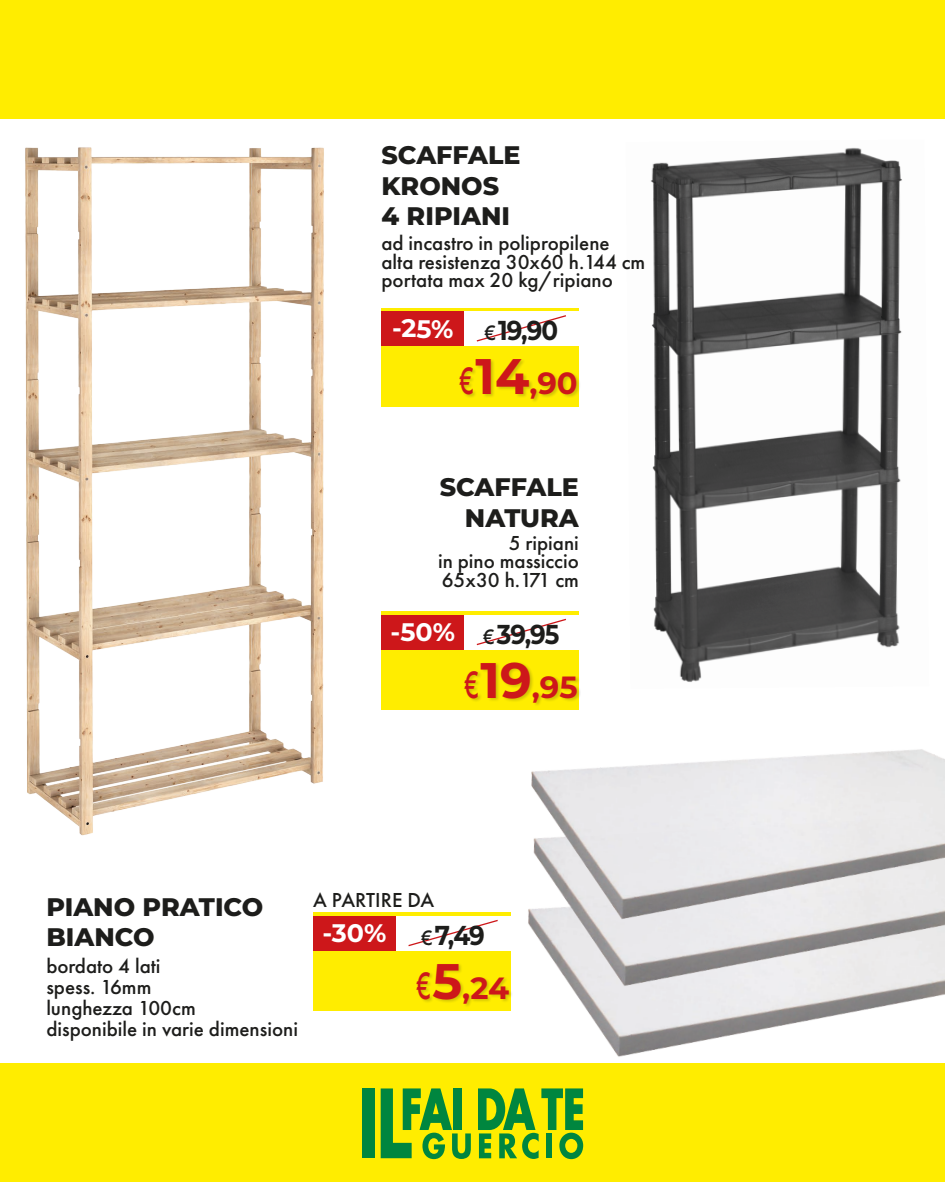
<style>
.page{position:relative;width:945px;height:1182px;background:#fff}
.page>*{position:absolute;margin:0;border:0;box-sizing:border-box;transform-origin:0 0}
.t1{font:700 30.62px "Montserrat";color:#cd171a}
.t2{font:700 27.3px "Montserrat";letter-spacing:-.04em;color:#1d1d1b;scale:.9 1}
.t3{font:800 25.38px "Montserrat";color:#1d1d1b}
.t4{font:700 25.38px "Montserrat";color:#fff}
.t5{font:500 21px/18.4px "Futura PT";color:#1d1d1b}
.s1{font-family:"Futura PT";font-weight:500;font-size:21.61px}
.s2{font-family:"Futura PT";font-weight:500;font-size:39.64px}
.s3{font-size:49.88px}
</style>
<div class="page">
<div style="left:0;top:0;width:945px;height:118px;background:#ffed00"></div>
<div style="left:0;top:1063px;width:945px;height:118px;background:#ffed00"></div>
<svg style="left:362px;top:1088px;width:222px;height:72px"></svg>
<img style="left:650px;top:147px;width:252px;height:535px">
<img style="left:25px;top:147px;width:299px;height:689px">
<div style="left:382px;top:611px;width:197px;height:99px;background:#ffed00"></div>
<div style="left:382px;top:614px;width:82px;height:35px;background:#cd171a"></div>
<div style="left:464px;top:614px;width:115px;height:35px;background:#fff"></div>
<div style="left:464px;top:661px;width:117px;height:45px;background:#1d1d1b;opacity:.2"></div>
<svg style="left:476px;top:618px;width:90px;height:28px"></svg>
<div style="left:382px;top:308px;width:197px;height:98px;background:#ffed00"></div>
<div style="left:382px;top:311px;width:82px;height:34px;background:#cd171a"></div>
<div style="left:464px;top:311px;width:115px;height:34px;background:#fff"></div>
<div style="left:459px;top:358px;width:122px;height:45px;background:#1d1d1b;opacity:.2"></div>
<svg style="left:476px;top:315px;width:90px;height:27px"></svg>
<img style="left:591px;top:1016px;width:241px;height:41px">
<img style="left:545px;top:949px;width:400px;height:67px">
<img style="left:528px;top:749px;width:417px;height:200px">
<div style="left:313px;top:912px;width:198px;height:99px;background:#ffed00"></div>
<div style="left:313px;top:915px;width:83px;height:35px;background:#cd171a"></div>
<div style="left:396px;top:915px;width:115px;height:35px;background:#fff"></div>
<div style="left:416px;top:962px;width:98px;height:45px;background:#1d1d1b;opacity:.2"></div>
<svg style="left:408px;top:919px;width:90px;height:28px"></svg>
<p class="t3" style="left:382px;top:136px;width:141px">SCAFFALE</p>
<p class="t3" style="left:382px;top:167px;width:119px">KRONOS</p>
<p class="t3" style="left:382px;top:197px;width:130px">4 RIPIANI</p>
<p class="t5" style="left:382px;top:234px;width:230px">ad incastro in polipropilene</p>
<p class="t5" style="left:382px;top:252px;width:265px">alta resistenza 30x60 h.144 cm</p>
<p class="t5" style="left:382px;top:271px;width:233px">portata max 20 kg/ripiano</p>
<p class="t4" style="left:392px;top:310px;width:63px">-25%</p>
<p class="t2" style="left:485px;top:311px;width:83px"><span class="s1">€</span> 19,90</p>
<p class="t1" style="left:460px;top:361px;width:119px"><span class="s2">€</span> <span class="s3">14</span>,90</p>
<p class="t3" style="left:440px;top:468px;width:141px">SCAFFALE</p>
<p class="t3" style="left:465px;top:499px;width:116px">NATURA</p>
<p class="t5" style="left:509px;top:534px;width:72px">5 ripiani</p>
<p class="t5" style="left:438px;top:552px;width:142px">in pino massiccio<br>65x30 h.171 cm</p>
<p class="t4" style="left:391px;top:613px;width:66px">-50%</p>
<p class="t2" style="left:483px;top:614px;width:86px"><span class="s1">€</span> 39,95</p>
<p class="t1" style="left:465px;top:664px;width:114px"><span class="s2">€</span> <span class="s3">19</span>,95</p>
<p class="t3" style="left:46px;top:887px;width:219px">PIANO PRATICO</p>
<p class="t3" style="left:46px;top:918px;width:110px">BIANCO</p>
<p class="t5" style="left:46px;top:956px;width:116px">bordato 4 lati</p>
<p class="t5" style="left:46px;top:977px;width:107px">spess. 16mm</p>
<p class="t5" style="left:46px;top:998px;width:151px">lunghezza 100cm</p>
<p class="t5" style="left:46px;top:1019px;width:253px">disponibile in varie dimensioni</p>
<p class="t5" style="left:313px;top:890px;width:123px">A PARTIRE DA</p>
<p class="t4" style="left:323px;top:914px;width:65px">-30%</p>
<p class="t2" style="left:421px;top:915px;width:72px"><span class="s1">€</span> 7,49</p>
<p class="t1" style="left:417px;top:965px;width:94px"><span class="s2">€</span> <span class="s3">5</span>,24</p>
</div>
